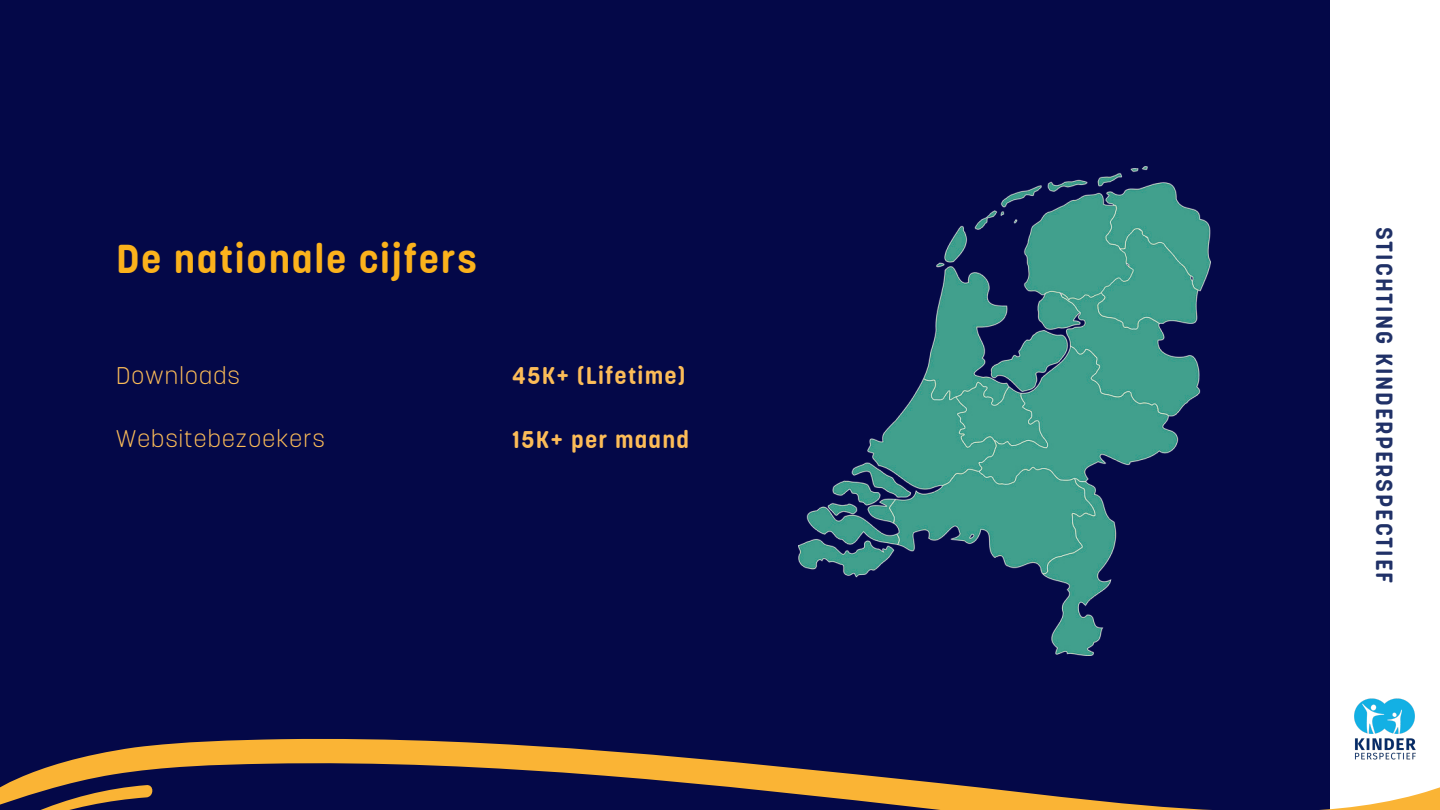
<style>
.page{position:relative;width:1440px;height:810px;background:#040848}
.page>*{position:absolute;margin:0;border:0;box-sizing:border-box;transform-origin:0 0}
.t1{font:700 40px "Korolev Rounded";letter-spacing:.045em;color:#fbb21c}
.t2{font:700 24px "Korolev Rounded";letter-spacing:.055em;color:#fcbc58}
.t3{font:300 24px "Korolev Rounded";letter-spacing:.055em;color:#fcbc58}
.t4{font:700 23.2px "Korolev Rounded";letter-spacing:.08em;color:#203167}
</style>
<div class="page">
<div style="left:1330px;top:0;width:110px;height:810px;background:#fff"></div>
<svg style="left:0;top:738px;width:1440px;height:72px"></svg>
<img style="left:798px;top:166px;width:413px;height:489px">
<img style="left:1340px;top:698px;width:90px;height:76px">
<h1 class="t1" style="left:116px;top:234px;width:362px">De nationale cijfers</h1>
<p class="t3" style="left:116px;top:361px;width:125px">Downloads</p>
<p class="t3" style="left:116px;top:424px;width:210px">Websitebezoekers</p>
<p class="t2" style="left:512px;top:361px;width:175px">45K+ (Lifetime)</p>
<p class="t2" style="left:512px;top:425px;width:179px">15K+ per maand</p>
<p class="t4" style="left:1399px;top:227px;width:358px;rotate:90deg">STICHTING KINDERPERSPECTIEF</p>
</div>
